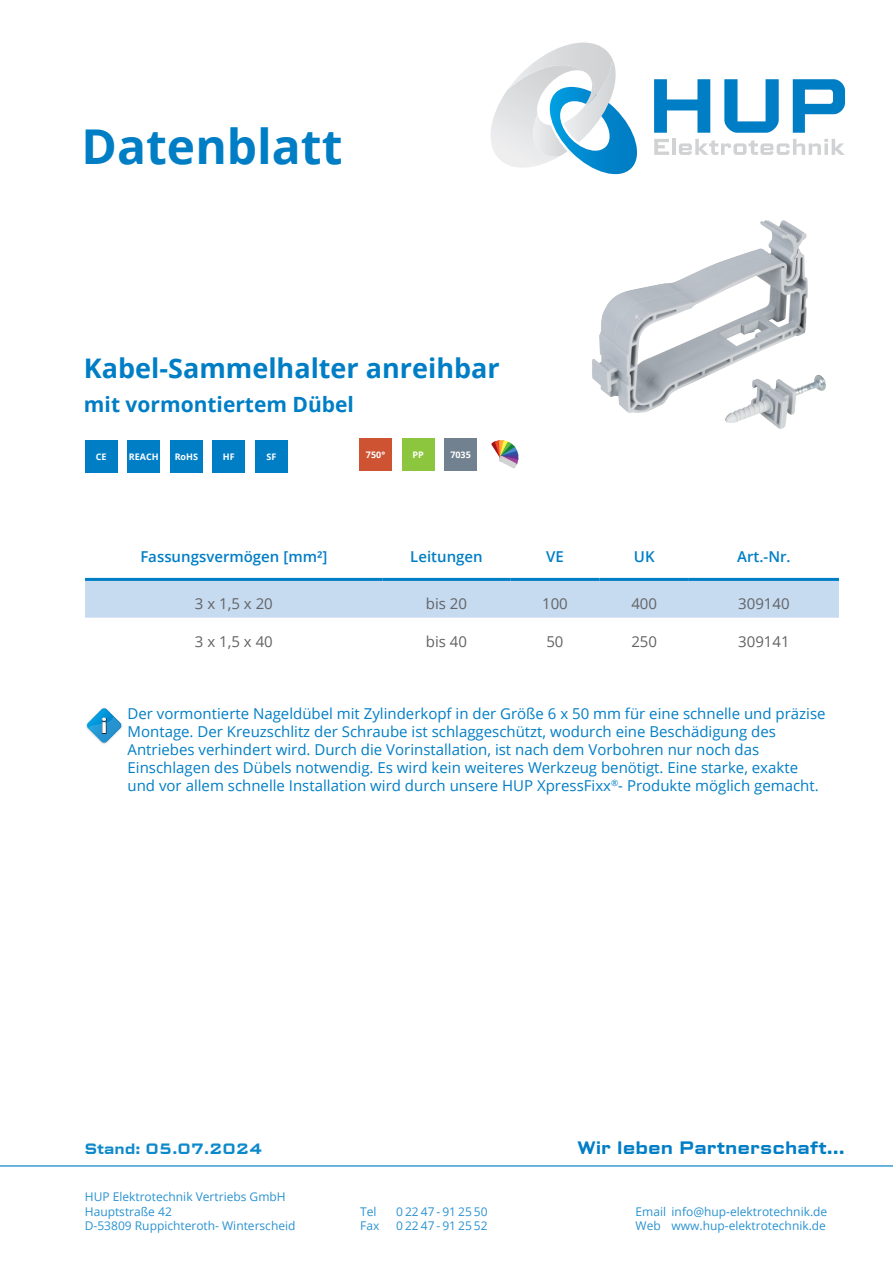
<style>
.page{position:relative;width:893px;height:1263px;background:#fff}
.page>*{position:absolute;margin:0;border:0;box-sizing:border-box;transform-origin:0 0}
.t1{font:700 48px "Open Sans";color:#007ec5}
.t2{font:700 27px "Open Sans";color:#007ec5}
.t3{font:700 21.75px "Bank Gothic Pro";color:#fff}
.t4{font:700 21px "Open Sans";color:#007ec5}
.t5{font:700 18px "Bank Gothic Pro";color:#007ec5}
.t6{font:15px/18px "Open Sans";color:#007ec5}
.t7{font:15px "Open Sans";color:#636366}
.t8{font:600 15px "Open Sans";color:#007ec5}
.t9{font:700 15px "Bank Gothic Pro";color:#0c89cb}
.t10{font:12px/14.4px "Open Sans";color:#2a92d0}
.t11{font:700 9px "Open Sans";color:#fff}
</style>
<div class="page">
<img style="left:592px;top:220px;width:216px;height:193px">
<img style="left:724px;top:374px;width:102px;height:55px">
<svg style="left:0;top:1165px;width:893px;height:2px;background:#68b2dc"></svg>
<svg style="left:654px;top:79px;width:56px;height:54px"></svg>
<svg style="left:724px;top:79px;width:55px;height:54px"></svg>
<svg style="left:793px;top:79px;width:52px;height:54px"></svg>
<svg style="left:654px;top:139px;width:15px;height:16px"></svg>
<hr style="left:672px;top:139px;width:3px;height:16px;background:#d1d2d4">
<svg style="left:679px;top:139px;width:166px;height:16px"></svg>
<svg style="left:491px;top:43px;width:146px;height:132px"></svg>
<div style="left:128px;top:440px;width:32px;height:32px;background:#007ec5"></div>
<div style="left:255px;top:440px;width:33px;height:32px;background:#007ec5"></div>
<div style="left:85px;top:440px;width:33px;height:32px;background:#007ec5"></div>
<div style="left:213px;top:440px;width:32px;height:32px;background:#007ec5"></div>
<div style="left:170px;top:440px;width:33px;height:32px;background:#007ec5"></div>
<div style="left:402px;top:438px;width:32px;height:33px;background:#8bc63e"></div>
<div style="left:444px;top:438px;width:33px;height:33px;background:#718190"></div>
<svg style="left:491px;top:440px;width:28px;height:28px"></svg>
<div style="left:359px;top:438px;width:33px;height:33px;background:#ce5333"></div>
<svg style="left:85px;top:577px;width:754px;height:1px"></svg>
<div style="left:85px;top:581px;width:754px;height:37px;background:#c6daf0"></div>
<hr style="left:85px;top:578px;width:298px;height:3px;background:#007ec5">
<hr style="left:383px;top:578px;width:127px;height:3px;background:#007ec5">
<hr style="left:510px;top:578px;width:90px;height:3px;background:#007ec5">
<hr style="left:600px;top:578px;width:89px;height:3px;background:#007ec5">
<hr style="left:689px;top:578px;width:150px;height:3px;background:#007ec5">
<svg style="left:86px;top:708px;width:36px;height:35px"></svg>
<h1 class="t1" style="left:82px;top:112px;width:262px">Datenblatt</h1>
<h2 class="t2" style="left:84px;top:349px;width:417px">Kabel-Sammelhalter anreihbar</h2>
<h3 class="t4" style="left:84px;top:390px;width:272px">mit vormontiertem Dübel</h3>
<p class="t11" style="left:96px;top:450px;width:12px">CE</p>
<p class="t11" style="left:129px;top:450px;width:31px">REACH</p>
<p class="t11" style="left:175px;top:450px;width:25px">RoHS</p>
<p class="t11" style="left:223px;top:450px;width:13px">HF</p>
<p class="t11" style="left:266px;top:450px;width:11px">SF</p>
<p class="t11" style="left:366px;top:448px;width:21px">750°</p>
<p class="t11" style="left:412px;top:448px;width:13px">PP</p>
<p class="t11" style="left:450px;top:448px;width:22px">7035</p>
<p class="t8" style="left:140px;top:546px;width:189px">Fassungsvermögen [mm²]</p>
<p class="t8" style="left:410px;top:546px;width:74px">Leitungen</p>
<p class="t8" style="left:546px;top:546px;width:19px">VE</p>
<p class="t8" style="left:634px;top:546px;width:22px">UK</p>
<p class="t8" style="left:737px;top:546px;width:55px">Art.-Nr.</p>
<p class="t7" style="left:195px;top:593px;width:79px">3 x 1,5 x 20</p>
<p class="t7" style="left:426px;top:593px;width:43px">bis 20</p>
<p class="t7" style="left:542px;top:593px;width:27px">100</p>
<p class="t7" style="left:631px;top:593px;width:27px">400</p>
<p class="t7" style="left:738px;top:593px;width:53px">309140</p>
<p class="t7" style="left:195px;top:631px;width:79px">3 x 1,5 x 40</p>
<p class="t7" style="left:426px;top:631px;width:43px">bis 40</p>
<p class="t7" style="left:546px;top:631px;width:19px">50</p>
<p class="t7" style="left:631px;top:631px;width:27px">250</p>
<p class="t7" style="left:738px;top:631px;width:53px">309141</p>
<h3 class="t3" style="left:101px;top:713px;width:8px">i</h3>
<p class="t6" style="left:128px;top:704px;width:699px">Der vormontierte Nageldübel mit Zylinderkopf in der Größe 6 x 50 mm für eine schnelle und präzise Montage. Der Kreuzschlitz der Schraube ist schlaggeschützt, wodurch eine Beschädigung des Antriebes verhindert wird. Durch die Vorinstallation, ist nach dem Vorbohren nur noch das Einschlagen des Dübels notwendig. Es wird kein weiteres Werkzeug benötigt. Eine starke, exakte und vor allem schnelle Installation wird durch unsere HUP XpressFixx<sup>®</sup>- Produkte möglich gemacht.</p>
<p class="t9" style="left:85px;top:1140px;width:179px">Stand: 05.07.2024</p>
<p class="t10" style="left:85px;top:1189px;width:212px">HUP Elektrotechnik Vertriebs GmbH<br>Hauptstraße 42<br>D-53809 Ruppichteroth- Winterscheid</p>
<p class="t10" style="left:360px;top:1204px;width:18px">Tel</p>
<p class="t10" style="left:396px;top:1204px;width:93px">0 22 47 - 91 25 50</p>
<p class="t10" style="left:360px;top:1218px;width:21px">Fax</p>
<p class="t10" style="left:396px;top:1218px;width:93px">0 22 47 - 91 25 52</p>
<p class="t5" style="left:577px;top:1137px;width:269px">Wir leben Partnerschaft...</p>
<p class="t10" style="left:636px;top:1204px;width:193px">Email info@hup-elektrotechnik.de<br>Web www.hup-elektrotechnik.de</p>
</div>
